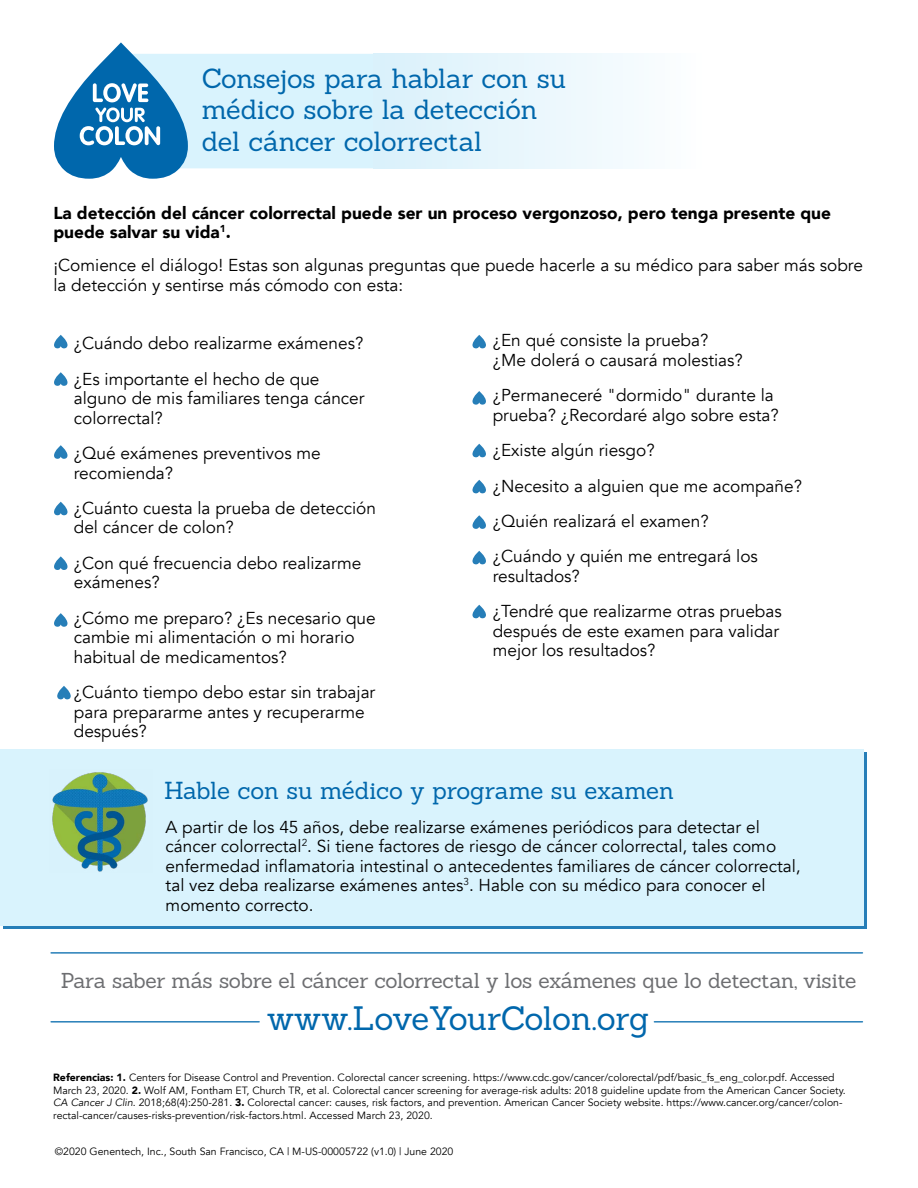
<style>
.page{position:relative;width:918px;height:1188px;background:#fff}
.page>*{position:absolute;margin:0;border:0;box-sizing:border-box;transform-origin:0 0}
.t1{font:33px "Sanchez";letter-spacing:-.005em;color:#0067ac}
.t2{font:27px/31.5px "Sanchez";letter-spacing:-.005em;color:#0067ac}
.t3{font:24px "Sanchez";letter-spacing:-.005em;color:#0067ac}
.t4{font:21px "Sanchez";letter-spacing:-.015em;color:#6d6e71}
.t5{font:17.25px/19.5px "Avenir";color:#000}
.t6{font:900 17.25px/19.5px "Avenir";color:#000}
.t7{font:10.5px/12.5px "Avenir";color:#000}
.s1{font-weight:900}
.s2{font-style:italic}
</style>
<div class="page">
<div style="left:374px;top:54px;width:332px;height:114px;background:linear-gradient(to right,#d9f0fb,#fdfeff)"></div>
<svg style="left:54px;top:42px;width:320px;height:137px"></svg>
<hr style="left:51px;top:1021px;width:208px;height:2px;background:#267eb8">
<hr style="left:51px;top:952px;width:811px;height:2px;background:#267eb8">
<hr style="left:654px;top:1021px;width:208px;height:2px;background:#267eb8">
<svg style="left:54px;top:335px;width:13px;height:13px"></svg>
<svg style="left:472px;top:335px;width:14px;height:13px"></svg>
<svg style="left:472px;top:391px;width:14px;height:14px"></svg>
<svg style="left:472px;top:444px;width:14px;height:13px"></svg>
<svg style="left:472px;top:480px;width:14px;height:13px"></svg>
<svg style="left:472px;top:515px;width:14px;height:14px"></svg>
<svg style="left:472px;top:605px;width:14px;height:13px"></svg>
<svg style="left:472px;top:551px;width:14px;height:13px"></svg>
<svg style="left:54px;top:372px;width:13px;height:14px"></svg>
<svg style="left:54px;top:445px;width:13px;height:14px"></svg>
<svg style="left:54px;top:502px;width:13px;height:13px"></svg>
<svg style="left:54px;top:556px;width:13px;height:14px"></svg>
<svg style="left:54px;top:613px;width:13px;height:14px"></svg>
<div style="left:3px;top:752px;width:864px;height:177px;background:#267eb8"></div>
<div style="left:0;top:749px;width:863px;height:177px;background:#d9f3fd"></div>
<img style="left:52px;top:772px;width:96px;height:100px">
<svg style="left:57px;top:686px;width:14px;height:13px"></svg>
<h2 class="t2" style="left:202px;top:62px;width:366px">Consejos para hablar con su médico sobre la detección del cáncer colorrectal</h2>
<p class="t6" style="left:53px;top:202px;width:779px">La detección del cáncer colorrectal puede ser un proceso vergonzoso, pero tenga presente que puede salvar su vida<sup>1</sup>.</p>
<p class="t5" style="left:53px;top:256px;width:811px">¡Comience el diálogo! Estas son algunas preguntas que puede hacerle a su médico para saber más sobre la detección y sentirse más cómodo con esta:</p>
<p class="t5" style="left:74px;top:326px;width:291px;line-height:35.4px">¿Cuándo debo realizarme exámenes? ¿Es importante el hecho de que</p>
<p class="t5" style="left:74px;top:389px;width:292px">alguno de mis familiares tenga cáncer colorrectal?</p>
<p class="t5" style="left:74px;top:444px;width:249px">¿Qué exámenes preventivos me recomienda?</p>
<p class="t5" style="left:74px;top:499px;width:304px">¿Cuánto cuesta la prueba de detección del cáncer de colon?</p>
<p class="t5" style="left:74px;top:554px;width:289px">¿Con qué frecuencia debo realizarme exámenes?</p>
<p class="t5" style="left:74px;top:608px;width:303px">¿Cómo me preparo? ¿Es necesario que cambie mi alimentación o mi horario habitual de medicamentos?</p>
<p class="t5" style="left:74px;top:683px;width:303px">¿Cuánto tiempo debo estar sin trabajar para prepararme antes y recuperarme después?</p>
<p class="t5" style="left:493px;top:331px;width:252px">¿En qué consiste la prueba? ¿Me dolerá o causará molestias?</p>
<p class="t5" style="left:493px;top:386px;width:287px">¿Permaneceré "dormido" durante la prueba? ¿Recordaré algo sobre esta?</p>
<p class="t5" style="left:493px;top:433px;width:311px;line-height:35.4px">¿Existe algún riesgo?<br>¿Necesito a alguien que me acompañe? ¿Quién realizará el examen?<br>¿Cuándo y quién me entregará los</p>
<p class="t5" style="left:493px;top:559px;width:291px;line-height:35.4px">resultados?<br>¿Tendré que realizarme otras pruebas</p>
<p class="t5" style="left:493px;top:621px;width:288px">después de este examen para validar mejor los resultados?</p>
<h3 class="t3" style="left:164px;top:775px;width:511px">Hable con su médico y programe su examen</h3>
<p class="t5" style="left:166px;top:817px;width:636px">A partir de los 45 años, debe realizarse exámenes periódicos para detectar el cáncer colorrectal<sup>2</sup>. Si tiene factores de riesgo de cáncer colorrectal, tales como enfermedad inflamatoria intestinal o antecedentes familiares de cáncer colorrectal, tal vez deba realizarse exámenes antes<sup>3</sup>. Hable con su médico para conocer el momento correcto.</p>
<p class="t4" style="left:61px;top:967px;width:797px">Para saber más sobre el cáncer colorrectal y los exámenes que lo detectan, visite</p>
<h1 class="t1" style="left:267px;top:996px;width:384px">www.LoveYourColon.org</h1>
<p class="t7" style="left:53px;top:1072px;width:794px"><span class="s1">Referencias: 1.</span> Centers for Disease Control and Prevention. Colorectal cancer screening. https://www.cdc.gov/cancer/colorectal/pdf/basic_fs_eng_color.pdf. Accessed March 23, 2020. <span class="s1">2.</span> Wolf AM, Fontham ET, Church TR, et al. Colorectal cancer screening for average-risk adults: 2018 guideline update from the American Cancer Society.<br><span class="s2">CA Cancer J Clin</span>. 2018;68(4):250-281. <span class="s1">3.</span> Colorectal cancer: causes, risk factors, and prevention. American Cancer Society website. https://www.cancer.org/cancer/colon&shy;rectal-cancer/causes-risks-prevention/risk-factors.html. Accessed March 23, 2020.</p>
<p class="t7" style="left:55px;top:1146px;width:400px">©2020 Genentech, Inc., South San Francisco, CA | M-US-00005722 (v1.0) | June 2020</p>
</div>
